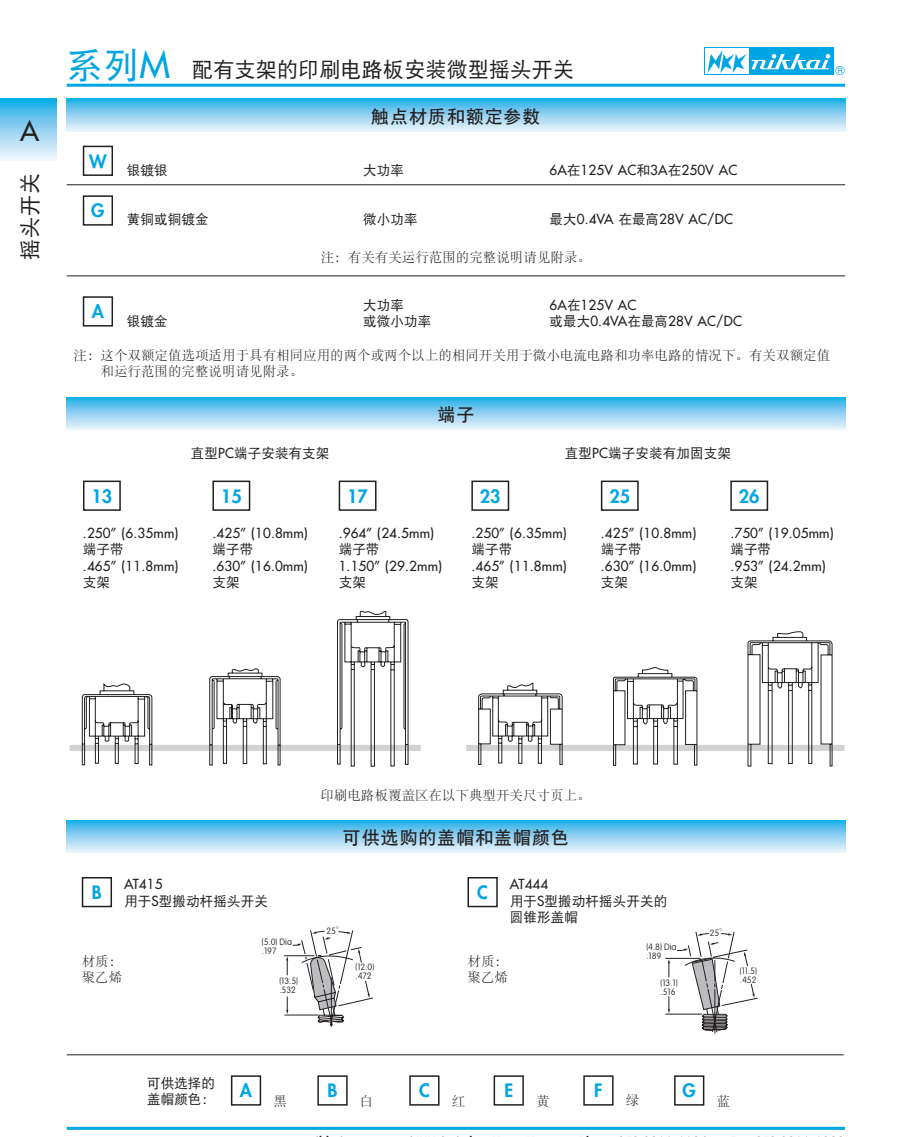
<style>
.page{position:relative;width:915px;height:1137px;background:#fff}
.page>*{position:absolute;margin:0;border:0;box-sizing:border-box;transform-origin:0 0}
.t1{font:500 27px "Futura Std";color:#231f20}
.t2{font:21px "DFP Hei W5";letter-spacing:.01em;color:#231f20}
.t3{font:18px "DFP Hei W7";letter-spacing:.05em;color:#231f20}
.t4{font:800 18px "Futura Std";color:#00a5e3}
.t5{font:500 13.5px/15.8px "Futura Std";letter-spacing:.01em;color:#231f20}
.t6{font:13.5px/16.5px "DFP Song W3";color:#231f20}
.t7{font:13.5px/16.2px "DFP Hei W5";letter-spacing:.01em;color:#231f20}
.t8{font:100 9px/9px "VAG Rounded";color:#231f20}
.s1{font-size:36px;color:#00a5e3}
.s2{font-family:"Futura Std";font-weight:500;font-size:36px;color:#00a5e3}
.s3{font-family:"DFP Hei W5";font-weight:400}
.s4{font-family:"Futura Std";font-weight:500}
.s5{font-family:"DFP Song W3";font-weight:400}
</style>
<div class="page">
<hr style="left:67px;top:84px;width:777px;height:3px;background:#00a5e3">
<hr style="left:67px;top:1126px;width:777px;height:3px;background:#00a5e3">
<svg style="left:0;top:99px;width:57px;height:61px;background:#8ad1f1"></svg>
<div style="left:703px;top:48px;width:130px;height:27px;background:#00a5e3"></div>
<div style="left:704px;top:49px;width:44px;height:25px;background:#fff"></div>
<svg style="left:707px;top:50px;width:137px;height:25px"></svg>
<svg style="left:67px;top:99px;width:777px;height:32px;background:#8cd1f1"></svg>
<hr style="left:67px;top:275px;width:777px;height:1px;background:#231f20">
<hr style="left:67px;top:184px;width:777px;height:1px;background:#231f20">
<div style="left:83px;top:296px;width:30px;height:30px;border:2px solid #231f20"></div>
<div style="left:83px;top:146px;width:30px;height:30px;border:2px solid #231f20"></div>
<div style="left:83px;top:195px;width:30px;height:30px;border:2px solid #231f20"></div>
<svg style="left:67px;top:397px;width:777px;height:33px;background:#8bd0f1"></svg>
<svg style="left:67px;top:820px;width:777px;height:32px;background:#8ad0f1"></svg>
<div style="left:467px;top:876px;width:30px;height:30px;border:2px solid #231f20"></div>
<div style="left:82px;top:876px;width:30px;height:30px;border:2px solid #231f20"></div>
<hr style="left:67px;top:1054px;width:776px;height:1px;background:#231f20">
<div style="left:231px;top:1074px;width:30px;height:31px;border:2px solid #231f20"></div>
<div style="left:317px;top:1074px;width:30px;height:31px;border:2px solid #231f20"></div>
<div style="left:409px;top:1074px;width:30px;height:31px;border:2px solid #231f20"></div>
<div style="left:493px;top:1074px;width:30px;height:31px;border:2px solid #231f20"></div>
<div style="left:583px;top:1074px;width:30px;height:31px;border:2px solid #231f20"></div>
<div style="left:674px;top:1074px;width:30px;height:31px;border:2px solid #231f20"></div>
<svg style="left:665px;top:931px;width:92px;height:101px"></svg>
<div style="left:69px;top:744px;width:351px;height:6px;background:#d1d2d4"></div>
<div style="left:466px;top:744px;width:378px;height:6px;background:#d1d2d4"></div>
<div style="left:83px;top:480px;width:38px;height:30px;border:2px solid #231f20"></div>
<svg style="left:82px;top:683px;width:70px;height:82px"></svg>
<svg style="left:209px;top:668px;width:71px;height:97px"></svg>
<svg style="left:337px;top:610px;width:71px;height:156px"></svg>
<svg style="left:478px;top:682px;width:84px;height:82px"></svg>
<div style="left:212px;top:480px;width:38px;height:30px;border:2px solid #231f20"></div>
<div style="left:338px;top:480px;width:38px;height:30px;border:2px solid #231f20"></div>
<div style="left:471px;top:480px;width:38px;height:30px;border:2px solid #231f20"></div>
<div style="left:600px;top:480px;width:38px;height:30px;border:2px solid #231f20"></div>
<div style="left:730px;top:480px;width:37px;height:30px;border:2px solid #231f20"></div>
<svg style="left:613px;top:667px;width:84px;height:98px"></svg>
<svg style="left:747px;top:631px;width:85px;height:135px"></svg>
<svg style="left:284px;top:930px;width:89px;height:96px"></svg>
<h1 class="t1" style="left:20px;top:114px;width:20px">A</h1>
<h2 class="t2" style="left:19px;top:260px;width:89px;rotate:-90deg">摇头开关</h2>
<h2 class="t2" style="left:67px;top:58px;width:508px"><span class="s1">系列</span><span class="s2">M</span> 配有支架的印刷电路板安装微型摇头开关</h2>
<h3 class="t4" style="left:89px;top:149px;width:19px">W</h3>
<h3 class="t4" style="left:91px;top:199px;width:15px">G</h3>
<h3 class="t3" style="left:371px;top:107px;width:171px">触点材质和额定参数</h3>
<p class="t7" style="left:127px;top:162px;width:42px">银镀银</p>
<p class="t7" style="left:363px;top:162px;width:42px">大功率</p>
<p class="t5" style="left:549px;top:162px;width:189px">6A<span class="s3">在</span>125V AC<span class="s3">和</span>3A<span class="s3">在</span>250V AC</p>
<p class="t7" style="left:127px;top:211px;width:83px">黄铜或铜镀金</p>
<p class="t7" style="left:363px;top:211px;width:56px">微小功率</p>
<p class="t5" style="left:549px;top:211px;width:185px"><span class="s3">最大</span>0.4VA <span class="s3">在最高</span>28V AC/DC</p>
<p class="t6" style="left:321px;top:248px;width:271px">注：有关有关运行范围的完整说明请见附录。</p>
<p class="t7" style="left:363px;top:297px;width:70px;line-height:15.8px">大功率<br>或微小功率</p>
<p class="t5" style="left:549px;top:297px;width:194px">6A<span class="s3">在</span>125V AC<br><span class="s3">或最大</span>0.4VA<span class="s3">在最高</span>28V AC/DC</p>
<p class="t6" style="left:100px;top:347px;width:731px;text-indent:-27px">注： 这个双额定值选项适用于具有相同应用的两个或两个以上的相同开关用于微小电流电路和功率电路的情况下。有关双额定值和运行范围的完整说明请见附录。</p>
<h3 class="t4" style="left:92px;top:300px;width:14px">A</h3>
<p class="t7" style="left:127px;top:312px;width:42px">银镀金</p>
<h3 class="t3" style="left:437px;top:405px;width:38px">端子</h3>
<h3 class="t4" style="left:91px;top:484px;width:22px">13</h3>
<p class="t5" style="left:83px;top:524px;width:97px">.250” (6.35mm)</p>
<p class="t7" style="left:83px;top:541px;width:42px">端子带</p>
<p class="t5" style="left:83px;top:557px;width:97px">.465” (11.8mm)</p>
<p class="t7" style="left:83px;top:574px;width:29px">支架</p>
<p class="t7" style="left:191px;top:445px;width:140px">直型<span class="s4">PC</span>端子安装有支架</p>
<p class="t7" style="left:564px;top:445px;width:167px">直型<span class="s4">PC</span>端子安装有加固支架</p>
<h3 class="t4" style="left:221px;top:484px;width:22px">15</h3>
<h3 class="t4" style="left:347px;top:484px;width:22px">17</h3>
<h3 class="t4" style="left:479px;top:484px;width:22px">23</h3>
<h3 class="t4" style="left:609px;top:484px;width:22px">25</h3>
<h3 class="t4" style="left:738px;top:484px;width:22px">26</h3>
<p class="t5" style="left:730px;top:524px;width:105px">.750” (19.05mm)</p>
<p class="t7" style="left:730px;top:541px;width:42px">端子带</p>
<p class="t5" style="left:730px;top:557px;width:97px">.953” (24.2mm)</p>
<p class="t7" style="left:730px;top:574px;width:29px">支架</p>
<p class="t5" style="left:212px;top:524px;width:97px">.425” (10.8mm)</p>
<p class="t7" style="left:212px;top:541px;width:42px">端子带</p>
<p class="t5" style="left:212px;top:557px;width:97px">.630” (16.0mm)</p>
<p class="t7" style="left:212px;top:574px;width:29px">支架</p>
<p class="t5" style="left:338px;top:524px;width:97px">.964” (24.5mm)</p>
<p class="t7" style="left:338px;top:541px;width:42px">端子带</p>
<p class="t5" style="left:338px;top:557px;width:105px">1.150” (29.2mm)</p>
<p class="t7" style="left:338px;top:574px;width:29px">支架</p>
<p class="t5" style="left:471px;top:524px;width:97px">.250” (6.35mm)</p>
<p class="t7" style="left:471px;top:541px;width:42px">端子带</p>
<p class="t5" style="left:471px;top:557px;width:97px">.465” (11.8mm)</p>
<p class="t7" style="left:471px;top:574px;width:29px">支架</p>
<p class="t5" style="left:600px;top:524px;width:97px">.425” (10.8mm)</p>
<p class="t7" style="left:600px;top:541px;width:42px">端子带</p>
<p class="t5" style="left:600px;top:557px;width:97px">.630” (16.0mm)</p>
<p class="t7" style="left:600px;top:574px;width:29px">支架</p>
<p class="t6" style="left:320px;top:787px;width:271px">印刷电路板覆盖区在以下典型开关尺寸页上。</p>
<h3 class="t3" style="left:343px;top:828px;width:227px">可供选购的盖帽和盖帽颜色</h3>
<p class="t5" style="left:124px;top:876px;width:40px">AT415</p>
<p class="t7" style="left:124px;top:892px;width:145px">用于<span class="s4">S</span>型搬动杆摇头开关</p>
<h3 class="t4" style="left:92px;top:880px;width:11px">B</h3>
<h3 class="t4" style="left:477px;top:880px;width:12px">C</h3>
<p class="t8" style="left:326px;top:925px;width:19px">25<span class="s5">°</span></p>
<p class="t5" style="left:509px;top:876px;width:40px">AT444</p>
<p class="t7" style="left:509px;top:892px;width:159px">用于<span class="s4">S</span>型搬动杆摇头开关的圆锥形盖帽</p>
<p class="t8" style="left:262px;top:936px;width:32px">(5.0) Dia .197</p>
<p class="t8" style="left:279px;top:976px;width:20px">(13.5) .532</p>
<p class="t6" style="left:82px;top:952px;width:42px">材质：聚乙烯</p>
<p class="t6" style="left:467px;top:952px;width:42px">材质：聚乙烯</p>
<p class="t8" style="left:355px;top:962px;width:20px">(12.0) .472</p>
<p class="t8" style="left:646px;top:941px;width:32px">(4.8) Dia .189</p>
<p class="t8" style="left:660px;top:978px;width:18px">(13.1) .516</p>
<p class="t8" style="left:709px;top:928px;width:19px">25<span class="s5">°</span></p>
<p class="t8" style="left:739px;top:965px;width:18px">(11.5) .452</p>
<p class="t7" style="left:147px;top:1074px;width:70px">可供选择的盖帽颜色：</p>
<h3 class="t4" style="left:240px;top:1078px;width:14px">A</h3>
<p class="t6" style="left:273px;top:1092px;width:15px">黑</p>
<h3 class="t4" style="left:327px;top:1078px;width:11px">B</h3>
<p class="t6" style="left:360px;top:1092px;width:15px">白</p>
<h3 class="t4" style="left:419px;top:1078px;width:12px">C</h3>
<p class="t6" style="left:451px;top:1092px;width:15px">红</p>
<h3 class="t4" style="left:504px;top:1078px;width:10px">E</h3>
<p class="t6" style="left:536px;top:1092px;width:15px">黄</p>
<h3 class="t4" style="left:594px;top:1078px;width:10px">F</h3>
<p class="t6" style="left:625px;top:1091px;width:15px">绿</p>
<h3 class="t4" style="left:682px;top:1078px;width:15px">G</h3>
<p class="t6" style="left:716px;top:1092px;width:15px">蓝</p>
</div>
